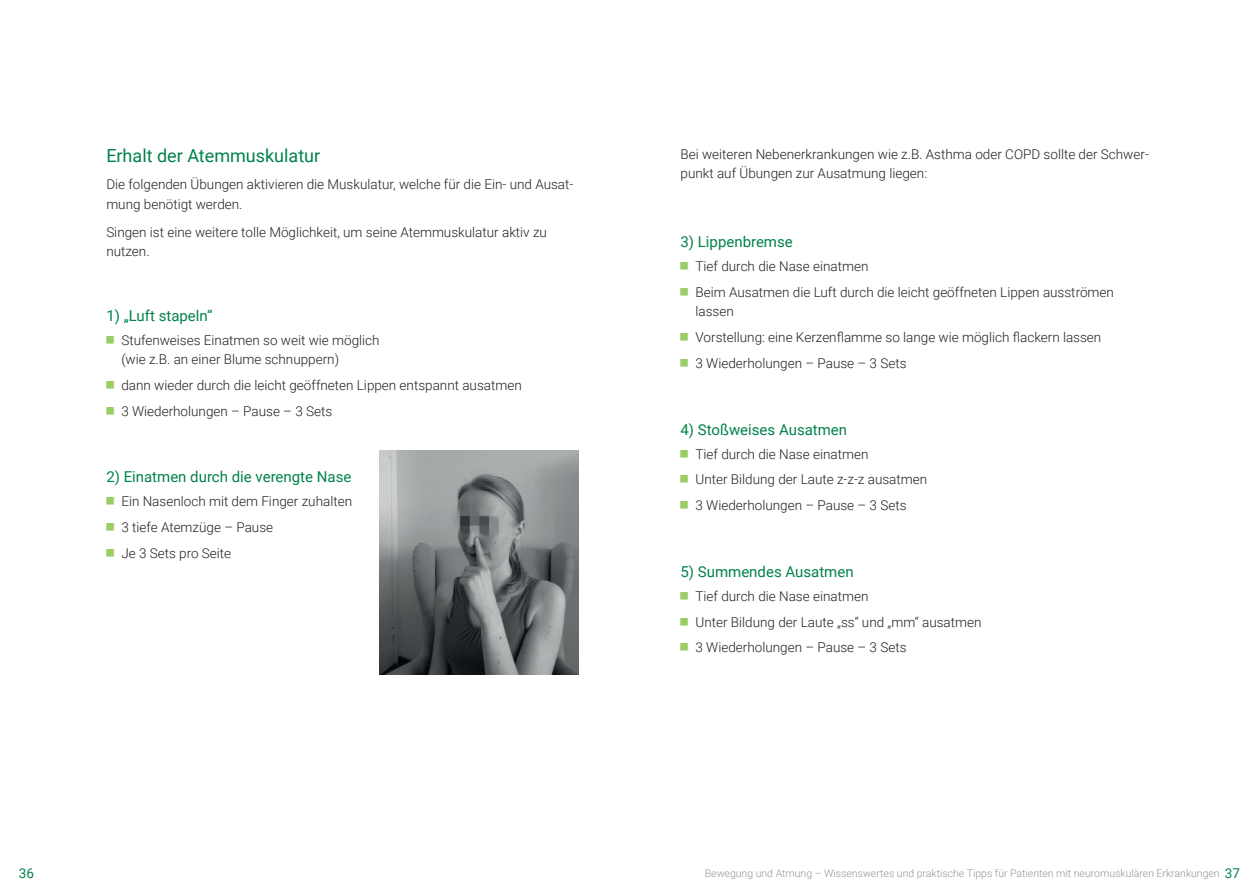
<style>
.page{position:relative;width:1259px;height:893px;background:#fff}
.page>*{position:absolute;margin:0;border:0;box-sizing:border-box;transform-origin:0 0}
.t1{font:18px "Roboto";color:#01824a}
.t2{font:15px "Roboto";color:#01824a}
.t3{font:300 13.5px/26px "Roboto";color:#231f20}
.t4{font:13.5px "Roboto";color:#01824a}
.t5{font:300 10.5px "Roboto";color:#939598}
.s1{font-weight:400;font-size:13.5px;color:#01824a}
</style>
<div class="page">
<img style="left:379px;top:451px;width:199px;height:223px">
<h1 class="t1" style="left:106px;top:143px;width:215px">Erhalt der Atemmuskulatur</h1>
<p class="t3" style="left:106px;top:174px;width:468px;line-height:19.5px">Die folgenden Übungen aktivieren die Muskulatur, welche für die Ein- und Ausat&shy;mung benötigt werden.</p>
<p class="t3" style="left:106px;top:222px;width:442px;line-height:19.5px">Singen ist eine weitere tolle Möglichkeit, um seine Atemmuskulatur aktiv zu nutzen.</p>
<p class="t2" style="left:106px;top:305px;width:107px">1) „Luft stapeln“</p>
<p class="t3" style="left:121px;top:329px;width:260px;line-height:19.5px">Stufenweises Einatmen so weit wie möglich (wie z.B. an einer Blume schnuppern)</p>
<p class="t3" style="left:121px;top:372px;width:402px">dann wieder durch die leicht geöffneten Lippen entspannt ausatmen<br>3 Wiederholungen – Pause – 3 Sets</p>
<p class="t2" style="left:106px;top:467px;width:247px">2) Einatmen durch die verengte Nase</p>
<p class="t3" style="left:121px;top:488px;width:232px">Ein Nasenloch mit dem Finger zuhalten<br>3 tiefe Atemzüge – Pause<br>Je 3 Sets pro Seite</p>
<p class="t3" style="left:680px;top:144px;width:470px;line-height:19.5px">Bei weiteren Nebenerkrankungen wie z.B. Asthma oder COPD sollte der Schwer&shy;punkt auf Übungen zur Ausatmung liegen:</p>
<p class="t2" style="left:680px;top:231px;width:114px">3) Lippenbremse</p>
<p class="t3" style="left:695px;top:253px;width:420px">Tief durch die Nase einatmen<br>Beim Ausatmen die Luft durch die leicht geöffneten Lippen ausströmen</p>
<p class="t3" style="left:695px;top:298px;width:407px">lassen<br>Vorstellung: eine Kerzenflamme so lange wie möglich flackern lassen<br>3 Wiederholungen – Pause – 3 Sets</p>
<p class="t2" style="left:680px;top:419px;width:168px">4) Stoßweises Ausatmen</p>
<p class="t3" style="left:695px;top:440px;width:233px">Tief durch die Nase einatmen<br>Unter Bildung der Laute z-z-z ausatmen<br>3 Wiederholungen – Pause – 3 Sets</p>
<p class="t2" style="left:680px;top:561px;width:175px">5) Summendes Ausatmen</p>
<p class="t3" style="left:695px;top:582px;width:287px">Tief durch die Nase einatmen<br>Unter Bildung der Laute „ss“ und „mm“ ausatmen<br>3 Wiederholungen – Pause – 3 Sets</p>
<p class="t4" style="left:19px;top:864px;width:17px">36</p>
<p class="t5" style="left:705px;top:866px;width:537px">Bewegung und Atmung – Wissenswertes und praktische Tipps für Patienten mit neuromuskulären Erkrankungen <span class="s1">37</span></p>
</div>
